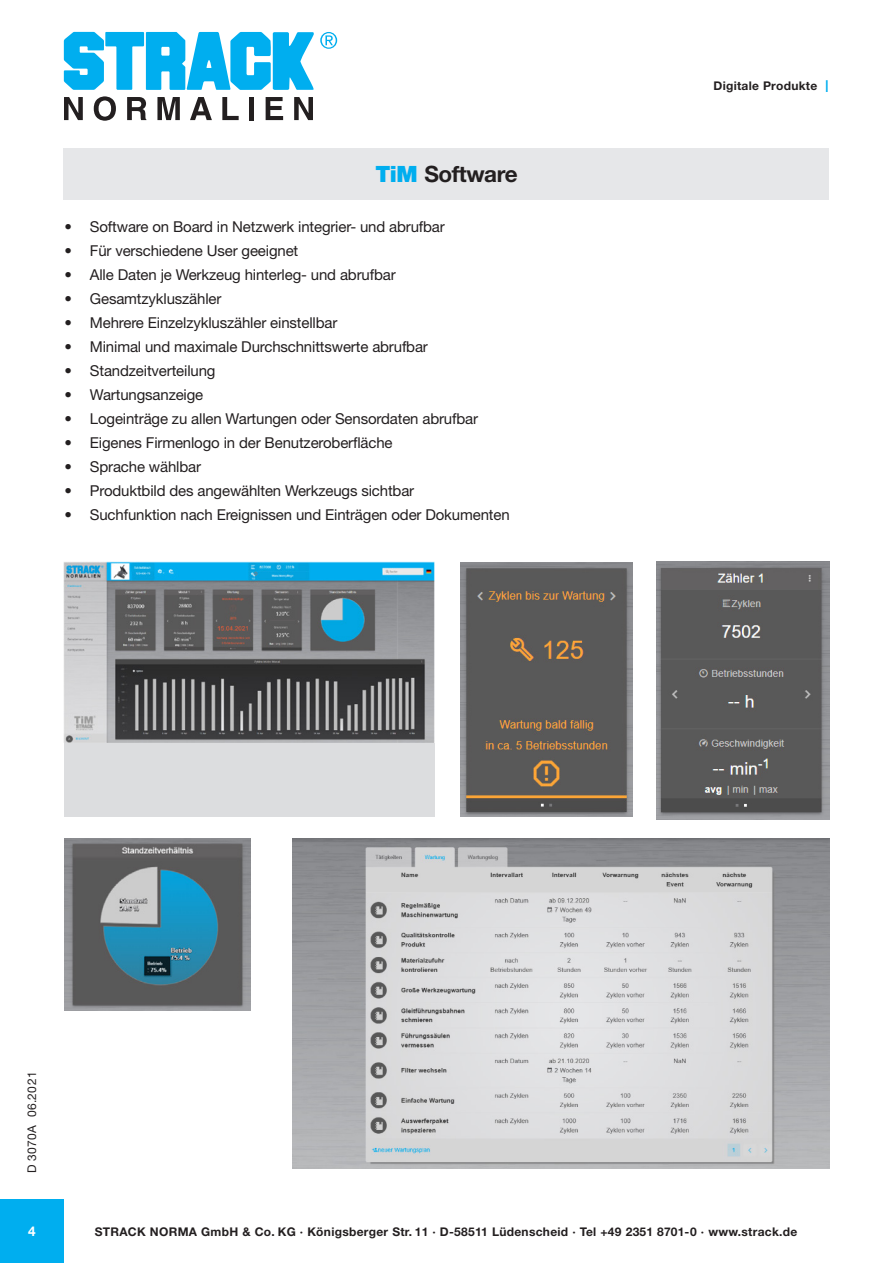
<style>
.page{position:relative;width:893px;height:1263px;background:#fff}
.page>*{position:absolute;margin:0;border:0;box-sizing:border-box;transform-origin:0 0}
.t1{font:700 22.5px "Helvetica Neue LT Std";letter-spacing:-.02em;color:#231f20}
.t2{font:15px "Helvetica Neue LT Std";letter-spacing:-.01em;color:#231f20}
.t3{font:700 13.5px "Helvetica Neue LT Std";color:#fff}
.t4{font:700 12px "Helvetica Neue LT Std";letter-spacing:.025em;color:#231f20}
.t5{font:12px "Helvetica Neue LT Std";letter-spacing:.03em;color:#231f20}
.s1{font-weight:900;color:#00aeef}
.s2{font-weight:400;font-size:16.5px;color:#00aeef}
</style>
<div class="page">
<svg style="left:64px;top:97px;width:19px;height:23px"></svg>
<svg style="left:94px;top:96px;width:22px;height:25px"></svg>
<svg style="left:127px;top:97px;width:19px;height:23px"></svg>
<svg style="left:157px;top:97px;width:23px;height:23px"></svg>
<svg style="left:190px;top:97px;width:22px;height:23px"></svg>
<svg style="left:222px;top:97px;width:17px;height:23px"></svg>
<div style="left:249px;top:97px;width:5px;height:23px;background:#231f20"></div>
<svg style="left:266px;top:97px;width:17px;height:23px"></svg>
<svg style="left:294px;top:97px;width:19px;height:23px"></svg>
<svg style="left:64px;top:32px;width:273px;height:58px"></svg>
<div style="left:0;top:1199px;width:64px;height:64px;background:#00aeef"></div>
<div style="left:64px;top:561px;width:370px;height:256px;background:#dcdddf"></div>
<img style="left:64px;top:561px;width:370px;height:182px">
<img style="left:657px;top:561px;width:172px;height:258px">
<img style="left:460px;top:563px;width:172px;height:254px">
<img style="left:64px;top:839px;width:186px;height:171px">
<img style="left:292px;top:839px;width:537px;height:330px">
<div style="left:64px;top:149px;width:765px;height:51px;background:#e6e7e9"></div>
<p class="t1" style="left:375px;top:160px;width:144px"><span class="s1">TiM</span> Software</p>
<p class="t2" style="left:64px;top:218px;width:382px">• Software on Board in Netzwerk integrier- und abrufbar</p>
<p class="t2" style="left:64px;top:242px;width:235px">• Für verschiedene User geeignet</p>
<p class="t2" style="left:64px;top:266px;width:333px">• Alle Daten je Werkzeug hinterleg- und abrufbar</p>
<p class="t2" style="left:64px;top:290px;width:159px">• Gesamtzykluszähler</p>
<p class="t2" style="left:64px;top:314px;width:274px">• Mehrere Einzelzykluszähler einstellbar</p>
<p class="t2" style="left:64px;top:338px;width:365px">• Minimal und maximale Durchschnittswerte abrufbar</p>
<p class="t2" style="left:64px;top:362px;width:153px">• Standzeitverteilung</p>
<p class="t2" style="left:64px;top:386px;width:140px">• Wartungsanzeige</p>
<p class="t2" style="left:64px;top:410px;width:415px">• Logeinträge zu allen Wartungen oder Sensordaten abrufbar</p>
<p class="t2" style="left:64px;top:434px;width:330px">• Eigenes Firmenlogo in der Benutzeroberfläche</p>
<p class="t2" style="left:64px;top:458px;width:138px">• Sprache wählbar</p>
<p class="t2" style="left:64px;top:482px;width:351px">• Produktbild des angewählten Werkzeugs sichtbar</p>
<p class="t2" style="left:64px;top:506px;width:447px">• Suchfunktion nach Ereignissen und Einträgen oder Dokumenten</p>
<p class="t4" style="left:713px;top:78px;width:117px">Digitale Produkte <span class="s2">I</span></p>
<p class="t5" style="left:25px;top:1173px;width:103px;rotate:-90deg">D 3070A 06.2021</p>
<p class="t3" style="left:28px;top:1222px;width:9px">4</p>
<p class="t4" style="left:95px;top:1224px;width:704px">STRACK NORMA GmbH &amp; Co. KG · Königsberger Str. 11 · D-58511 Lüdenscheid · Tel +49 2351 8701-0 · www.strack.de</p>
</div>
